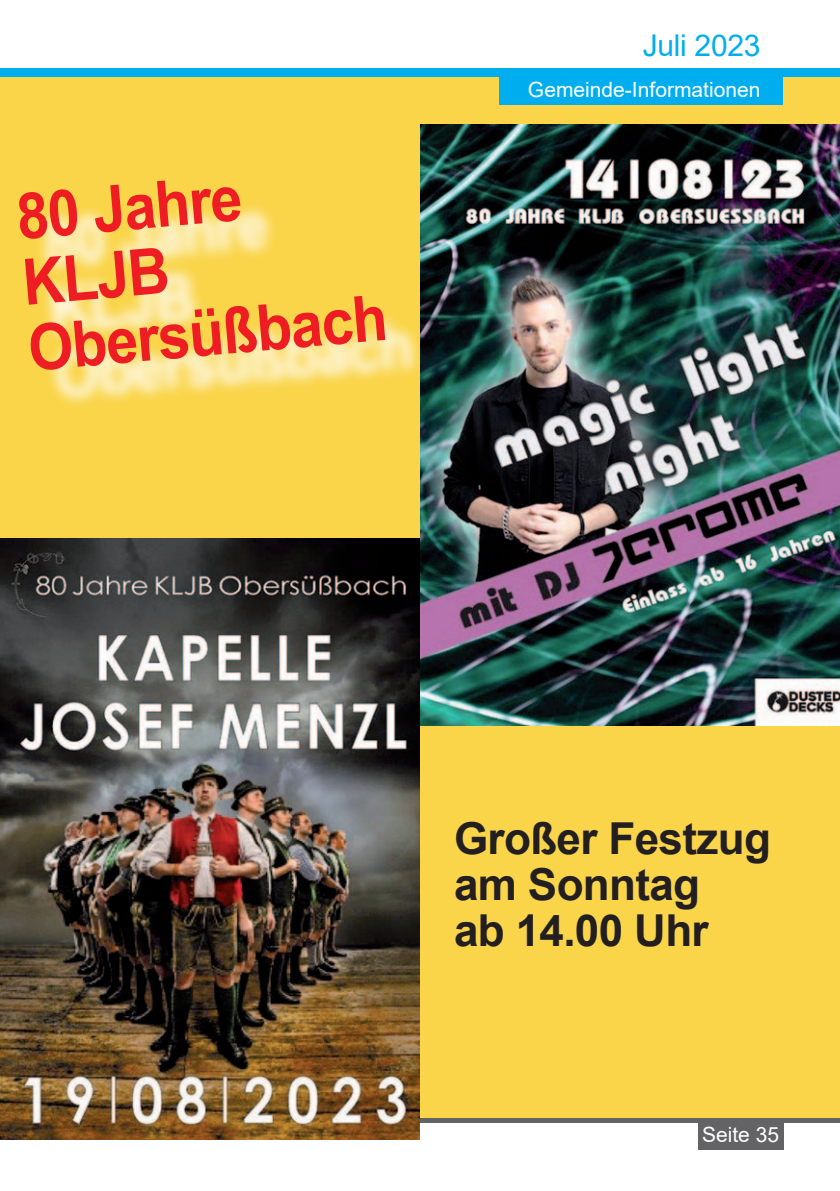
<style>
.page{position:relative;width:840px;height:1191px;background:#fff}
.page>*{position:absolute;margin:0;border:0;box-sizing:border-box;transform-origin:0 0}
.t1{font:700 64px/66px "Arial";color:#ee1d23;scale:.9 1}
.t2{font:700 44px "Arial";letter-spacing:-.015em;color:#231f20}
.t3{font:30px "Arial";letter-spacing:-.01em;color:#00aeef}
.t4{font:21px "Arial";color:#fff}
</style>
<div class="page">
<div style="left:0;top:77px;width:839px;height:1041px;background:#fad54a"></div>
<div style="left:0;top:68px;width:839px;height:9px;background:#00aeef"></div>
<div style="left:697px;top:1121px;width:85px;height:28px;background:#636366"></div>
<div style="left:499px;top:76px;width:283px;height:28px;background:#00aeef"></div>
<div style="left:0;top:1118px;width:839px;height:5px;background:#636366"></div>
<img style="left:0;top:575px;width:420px;height:565px">
<img style="left:420px;top:125px;width:419px;height:601px">
<img style="left:0;top:126px;width:640px;height:449px">
<h1 class="t1" style="left:14px;top:184px;width:401px;rotate:-5deg">80 Jahre<br>KLJB<br>Obersüßbach</h1>
<p class="t3" style="left:642px;top:29px;width:119px">Juli 2023</p>
<p class="t4" style="left:527px;top:78px;width:234px">Gemeinde-Informationen</p>
<p class="t2" style="left:454px;top:814px;width:318px">Großer Festzug</p>
<p class="t2" style="left:454px;top:860px;width:247px">am Sonntag</p>
<p class="t2" style="left:454px;top:906px;width:256px">ab 14.00 Uhr</p>
<p class="t4" style="left:701px;top:1123px;width:79px">Seite 35</p>
</div>
